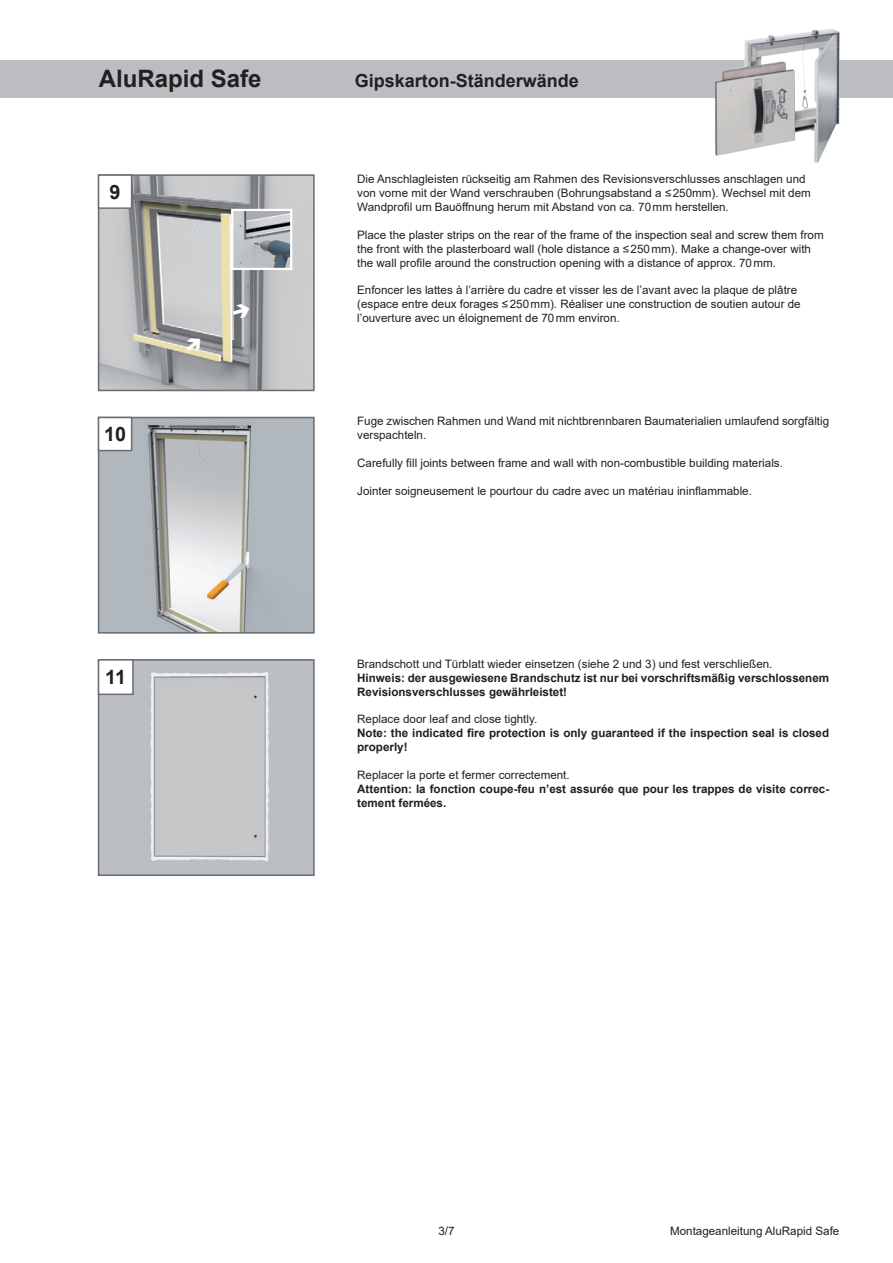
<style>
.page{position:relative;width:893px;height:1263px;background:#fff}
.page>*{position:absolute;margin:0;border:0;box-sizing:border-box;transform-origin:0 0}
.t1{font:700 24px "Arial";color:#231f20}
.t2{font:700 19.8px "Arial";color:#231f20}
.t3{font:700 18px "Arial";color:#231f20}
.t4{font:11.7px/14px "Arial";color:#231f20}
.t5{font:700 11.7px/14px "Arial";color:#231f20}
</style>
<div class="page">
<div style="left:0;top:60px;width:893px;height:38px;background:#bcbdc0"></div>
<img style="left:715px;top:29px;width:125px;height:134px">
<img style="left:101px;top:177px;width:211px;height:211px">
<div style="left:98px;top:174px;width:217px;height:217px;border:2px solid #6c6d70"></div>
<div style="left:99px;top:175px;width:33px;height:33px;background:#fff"></div>
<div style="left:98px;top:174px;width:34px;height:35px;border:2px solid #6c6d70"></div>
<img style="left:101px;top:420px;width:211px;height:211px">
<div style="left:98px;top:417px;width:217px;height:217px;border:2px solid #6c6d70"></div>
<div style="left:99px;top:417px;width:33px;height:34px;background:#fff"></div>
<div style="left:98px;top:417px;width:34px;height:34px;border:2px solid #6c6d70"></div>
<img style="left:101px;top:662px;width:211px;height:211px">
<div style="left:98px;top:659px;width:217px;height:217px;border:2px solid #6c6d70"></div>
<div style="left:99px;top:660px;width:34px;height:34px;background:#fff"></div>
<div style="left:98px;top:659px;width:36px;height:36px;border:2px solid #6c6d70"></div>
<img style="left:234px;top:212px;width:55px;height:55px">
<div style="left:231px;top:209px;width:61px;height:61px;border:2px solid #fff"></div>
<svg style="left:232px;top:302px;width:19px;height:18px"></svg>
<svg style="left:183px;top:333px;width:22px;height:21px"></svg>
<h1 class="t1" style="left:99px;top:61px;width:164px">AluRapid Safe</h1>
<h3 class="t3" style="left:355px;top:68px;width:226px">Gipskarton-Ständerwände</h3>
<h2 class="t2" style="left:110px;top:178px;width:12px">9</h2>
<p class="t4" style="left:357px;top:172px;width:455px">Die Anschlagleisten rückseitig am Rahmen des Revisionsverschlusses anschlagen und von vorne mit der Wand verschrauben (Bohrungsabstand a ≤250mm). Wechsel mit dem<br>Wandprofil um Bauöffnung herum mit Abstand von ca. 70mm herstellen.</p>
<p class="t4" style="left:357px;top:227px;width:468px">Place the plaster strips on the rear of the frame of the inspection seal and screw them from the front with the plasterboard wall (hole distance a ≤250mm). Make a change-over with the wall profile around the construction opening with a distance of approx. 70mm.</p>
<p class="t4" style="left:357px;top:283px;width:445px">Enfoncer les lattes à l’arrière du cadre et visser les de l’avant avec la plaque de plâtre (espace entre deux forages ≤250mm). Réaliser une construction de soutien autour de l’ouverture avec un éloignement de 70mm environ.</p>
<h2 class="t2" style="left:104px;top:420px;width:23px">10</h2>
<p class="t4" style="left:357px;top:414px;width:473px">Fuge zwischen Rahmen und Wand mit nichtbrennbaren Baumaterialien umlaufend sorgfältig verspachteln.</p>
<p class="t4" style="left:357px;top:456px;width:427px">Carefully fill joints between frame and wall with non-combustible building materials.</p>
<p class="t4" style="left:357px;top:484px;width:396px">Jointer soigneusement le pourtour du cadre avec un matériau ininflammable.</p>
<h2 class="t2" style="left:105px;top:663px;width:22px">11</h2>
<p class="t4" style="left:357px;top:656px;width:417px">Brandschott und Türblatt wieder einsetzen (siehe 2 und 3) und fest verschließen.</p>
<p class="t5" style="left:357px;top:671px;width:473px">Hinweis: der ausgewiesene Brandschutz ist nur bei vorschriftsmäßig verschlossenem<br>Revisionsverschlusses gewährleistet!</p>
<p class="t4" style="left:357px;top:712px;width:182px">Replace door leaf and close tightly.</p>
<p class="t5" style="left:357px;top:726px;width:473px">Note: the indicated fire protection is only guaranteed if the inspection seal is closed properly!</p>
<p class="t4" style="left:357px;top:768px;width:214px">Replacer la porte et fermer correctement.</p>
<p class="t5" style="left:357px;top:782px;width:473px">Attention: la fonction coupe-feu n’est assurée que pour les trappes de visite correc&shy;tement fermées.</p>
<p class="t4" style="left:438px;top:1224px;width:18px">3/7</p>
<p class="t4" style="left:670px;top:1224px;width:171px">Montageanleitung AluRapid Safe</p>
</div>
